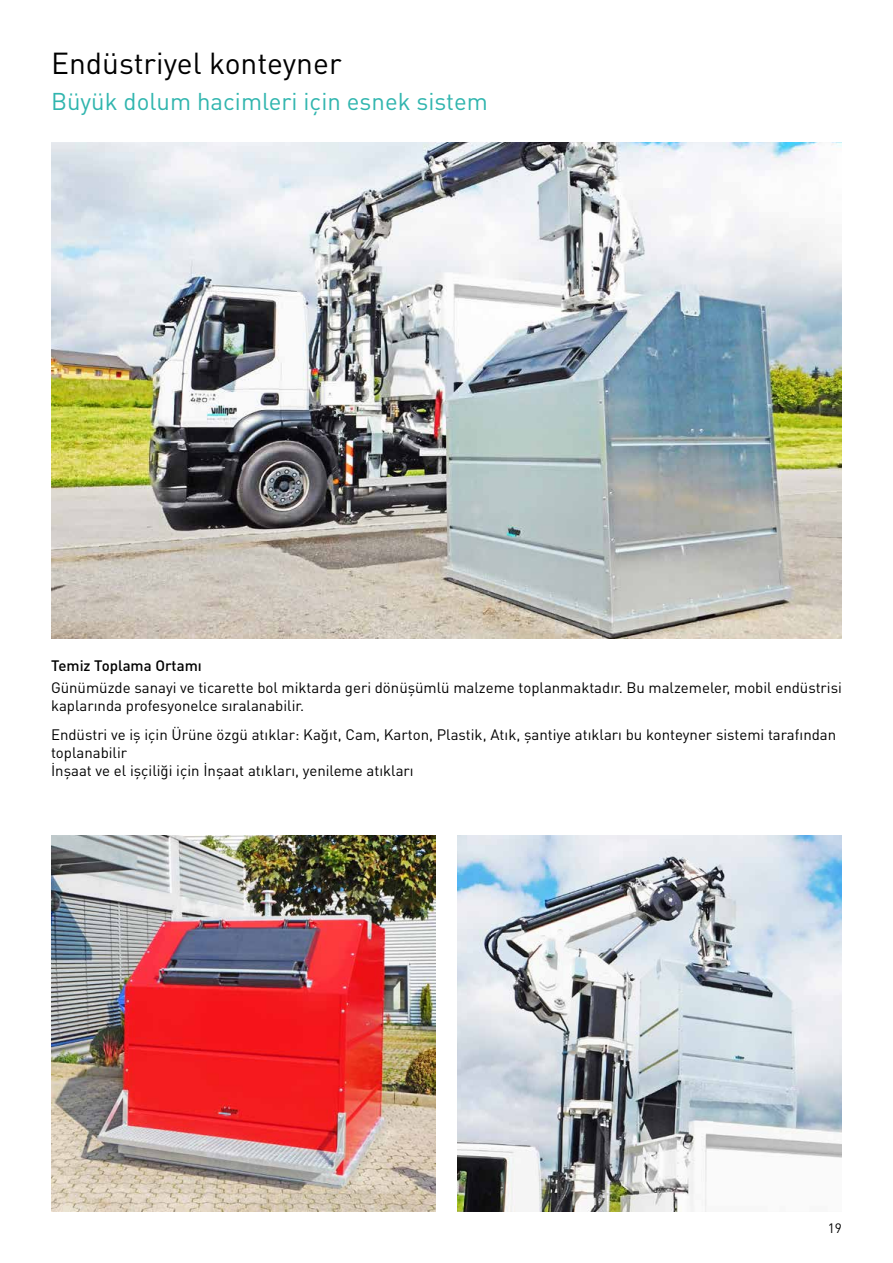
<style>
.page{position:relative;width:893px;height:1263px;background:#fff}
.page>*{position:absolute;margin:0;border:0;box-sizing:border-box;transform-origin:0 0}
.t1{font:30px "DIN Pro";color:#000}
.t2{font:24px "DIN Pro";color:#30b5ae}
.t3{font:15px/18px "DIN Pro";color:#000}
.t4{font:500 15px "DIN Pro";color:#000}
.t5{font:13.5px "DIN Pro";color:#000}
</style>
<div class="page">
<img style="left:51px;top:142px;width:791px;height:497px">
<img style="left:457px;top:835px;width:385px;height:377px">
<img style="left:51px;top:835px;width:385px;height:377px">
<h1 class="t1" style="left:51px;top:43px;width:292px">Endüstriyel konteyner</h1>
<h2 class="t2" style="left:51px;top:85px;width:438px">Büyük dolum hacimleri için esnek sistem</h2>
<p class="t4" style="left:51px;top:656px;width:152px">Temiz Toplama Ortamı</p>
<p class="t3" style="left:51px;top:678px;width:792px">Günümüzde sanayi ve ticarette bol miktarda geri dönüşümlü malzeme toplanmaktadır. Bu malzemeler, mobil endüstrisi kaplarında profesyonelce sıralanabilir.</p>
<p class="t3" style="left:51px;top:725px;width:787px">Endüstri ve iş için Ürüne özgü atıklar: Kağıt, Cam, Karton, Plastik, Atık, şantiye atıkları bu konteyner sistemi tarafından toplanabilir<br>İnşaat ve el işçiliği için İnşaat atıkları, yenileme atıkları</p>
<p class="t5" style="left:828px;top:1219px;width:16px">19</p>
</div>
